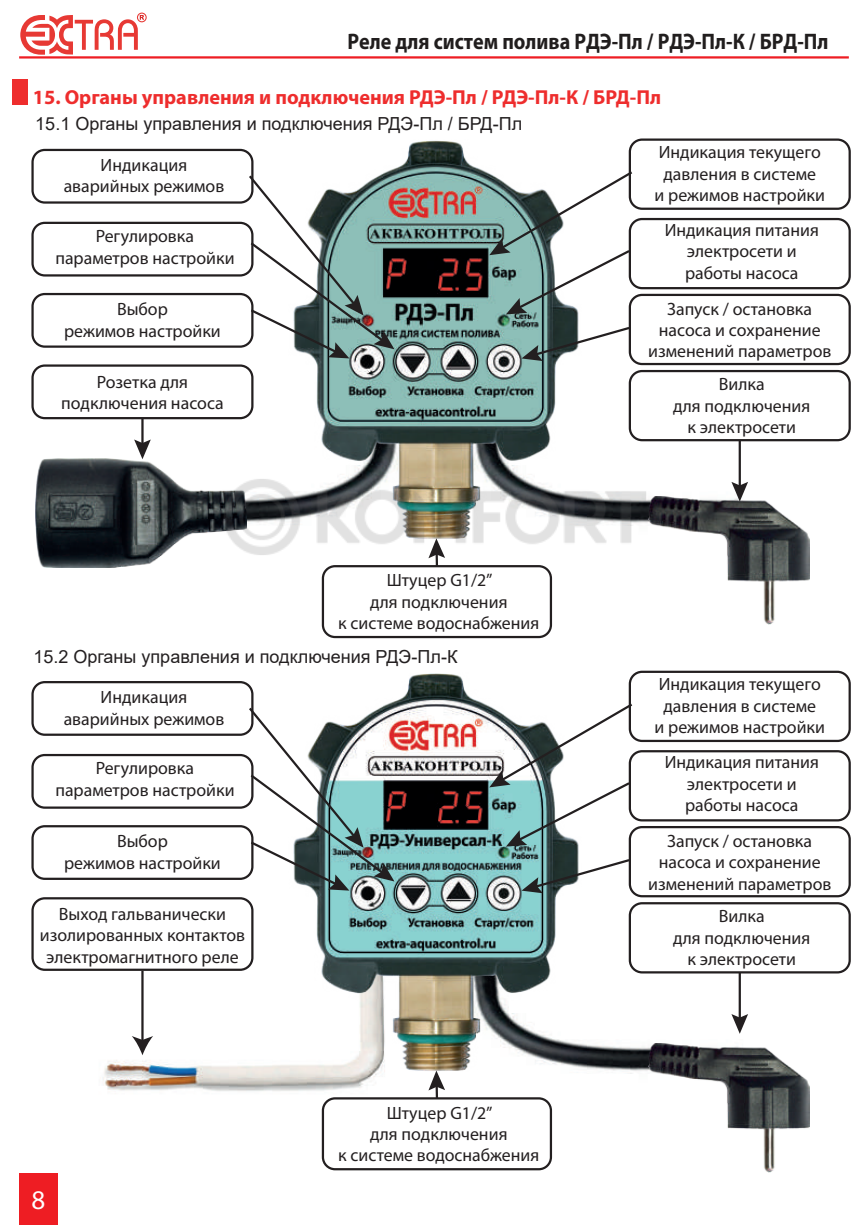
<style>
.page{position:relative;width:868px;height:1225px;background:#fff}
.page>*{position:absolute;margin:0;border:0;box-sizing:border-box;transform-origin:0 0}
.t1{font:27px "Myriad Pro";color:#fff}
.t2{font:700 22.5px "Myriad Pro";color:#211e1e;scale:.89 1}
.t3{font:700 20.25px "Myriad Pro";color:#ee2d2d}
.t4{font:18px "Arial";color:#231f20}
.t5{font:17.78px/21.4px "Myriad Pro";color:#231f20;text-align:center}
</style>
<div class="page">
<div style="left:12px;top:79px;width:16px;height:25px;background:#ee2d2d"></div>
<img style="left:543px;top:361px;width:210px;height:229px">
<img style="left:648px;top:496px;width:127px;height:128px">
<img style="left:236px;top:140px;width:400px;height:330px">
<img style="left:36px;top:458px;width:210px;height:109px">
<img style="left:661px;top:473px;width:149px;height:128px">
<div style="left:31px;top:293px;width:222px;height:55px;border:2px solid #231f20;border-radius:12px"></div>
<div style="left:628px;top:294px;width:222px;height:71px;border:2px solid #231f20;border-radius:12px"></div>
<div style="left:628px;top:218px;width:222px;height:71px;border:2px solid #231f20;border-radius:12px"></div>
<div style="left:628px;top:138px;width:222px;height:72px;border:2px solid #231f20;border-radius:12px"></div>
<div style="left:628px;top:370px;width:222px;height:71px;border:2px solid #231f20;border-radius:12px"></div>
<div style="left:31px;top:222px;width:222px;height:54px;border:2px solid #231f20;border-radius:12px"></div>
<div style="left:31px;top:149px;width:222px;height:55px;border:2px solid #231f20;border-radius:12px"></div>
<div style="left:31px;top:364px;width:222px;height:55px;border:2px solid #231f20;border-radius:12px"></div>
<div style="left:322px;top:565px;width:230px;height:73px;border:2px solid #231f20;border-radius:12px"></div>
<hr style="left:435px;top:552px;width:3px;height:14px;background:#231f20">
<hr style="left:141px;top:418px;width:3px;height:28px;background:#231f20">
<svg style="left:134px;top:439px;width:17px;height:20px"></svg>
<hr style="left:738px;top:440px;width:2px;height:48px;background:#231f20">
<svg style="left:731px;top:482px;width:17px;height:19px"></svg>
<svg style="left:247px;top:173px;width:147px;height:185px"></svg>
<svg style="left:489px;top:169px;width:145px;height:145px"></svg>
<svg style="left:521px;top:325px;width:110px;height:36px"></svg>
<img style="left:542px;top:893px;width:211px;height:244px">
<img style="left:103px;top:1060px;width:278px;height:92px">
<img style="left:648px;top:1044px;width:160px;height:93px">
<img style="left:236px;top:673px;width:400px;height:399px">
<img style="left:674px;top:1081px;width:136px;height:92px">
<div style="left:31px;top:825px;width:222px;height:55px;border:2px solid #231f20;border-radius:12px"></div>
<div style="left:628px;top:826px;width:222px;height:71px;border:2px solid #231f20;border-radius:12px"></div>
<div style="left:628px;top:750px;width:222px;height:71px;border:2px solid #231f20;border-radius:12px"></div>
<div style="left:628px;top:670px;width:222px;height:72px;border:2px solid #231f20;border-radius:12px"></div>
<div style="left:628px;top:902px;width:222px;height:71px;border:2px solid #231f20;border-radius:12px"></div>
<div style="left:31px;top:754px;width:222px;height:54px;border:2px solid #231f20;border-radius:12px"></div>
<div style="left:31px;top:681px;width:222px;height:55px;border:2px solid #231f20;border-radius:12px"></div>
<div style="left:322px;top:1097px;width:230px;height:73px;border:2px solid #231f20;border-radius:12px"></div>
<hr style="left:435px;top:1084px;width:3px;height:14px;background:#231f20">
<svg style="left:428px;top:1070px;width:17px;height:20px"></svg>
<hr style="left:738px;top:972px;width:2px;height:48px;background:#231f20">
<svg style="left:731px;top:1014px;width:17px;height:19px"></svg>
<svg style="left:247px;top:705px;width:147px;height:185px"></svg>
<svg style="left:489px;top:701px;width:145px;height:145px"></svg>
<svg style="left:521px;top:857px;width:110px;height:36px"></svg>
<div style="left:31px;top:897px;width:222px;height:74px;border:2px solid #231f20;border-radius:12px"></div>
<hr style="left:141px;top:970px;width:3px;height:71px;background:#231f20">
<svg style="left:132px;top:1036px;width:21px;height:19px"></svg>
<hr style="left:19px;top:56px;width:829px;height:3px;background:#ee1d23">
<svg style="left:20px;top:13px;width:126px;height:42px"></svg>
<div style="left:19px;top:1174px;width:38px;height:51px;background:#ee1d23"></div>
<img style="left:217px;top:470px;width:434px;height:95px">
<p class="t2" style="left:347px;top:26px;width:542px">Реле для систем полива РДЭ-Пл / РДЭ-Пл-К / БРД-Пл</p>
<p class="t3" style="left:33px;top:84px;width:629px">15. Органы управления и подключения РДЭ-Пл / РДЭ-Пл-К / БРД-Пл</p>
<p class="t4" style="left:35px;top:111px;width:488px">15.1 Органы управления и подключения РДЭ-Пл / БРД-Пл</p>
<p class="t5" style="left:64px;top:154px;width:162px">Индикация аварийных режимов</p>
<p class="t5" style="left:55px;top:225px;width:181px">Регулировка параметров настройки</p>
<p class="t5" style="left:654px;top:141px;width:172px">Индикация текущего давления в системе<br>и режимов настройки</p>
<p class="t5" style="left:664px;top:219px;width:156px">Индикация питания электросети и работы насоса</p>
<p class="t5" style="left:64px;top:298px;width:158px">Выбор<br>режимов настройки</p>
<p class="t5" style="left:648px;top:298px;width:185px">Запуск / остановка насоса и сохранение изменений параметров</p>
<p class="t5" style="left:61px;top:371px;width:164px">Розетка для подключения насоса</p>
<p class="t5" style="left:338px;top:569px;width:203px">Штуцер G1/2’’<br>для подключения<br>к системе водоснабжения</p>
<p class="t4" style="left:33px;top:644px;width:425px">15.2 Органы управления и подключения РДЭ-Пл-К</p>
<p class="t5" style="left:64px;top:686px;width:162px">Индикация аварийных режимов</p>
<p class="t5" style="left:55px;top:757px;width:181px">Регулировка параметров настройки</p>
<p class="t5" style="left:673px;top:373px;width:139px">Вилка<br>для подключения к электросети</p>
<p class="t5" style="left:654px;top:673px;width:172px">Индикация текущего давления в системе<br>и режимов настройки</p>
<p class="t5" style="left:664px;top:751px;width:156px">Индикация питания электросети и работы насоса</p>
<p class="t5" style="left:64px;top:830px;width:158px">Выбор<br>режимов настройки</p>
<p class="t5" style="left:648px;top:830px;width:185px">Запуск / остановка насоса и сохранение изменений параметров</p>
<p class="t5" style="left:40px;top:902px;width:207px">Выход гальванически изолированных контактов электромагнитного реле</p>
<h1 class="t1" style="left:31px;top:1183px;width:15px">8</h1>
<p class="t5" style="left:338px;top:1101px;width:203px">Штуцер G1/2’’<br>для подключения<br>к системе водоснабжения</p>
<p class="t5" style="left:673px;top:905px;width:139px">Вилка<br>для подключения к электросети</p>
</div>
